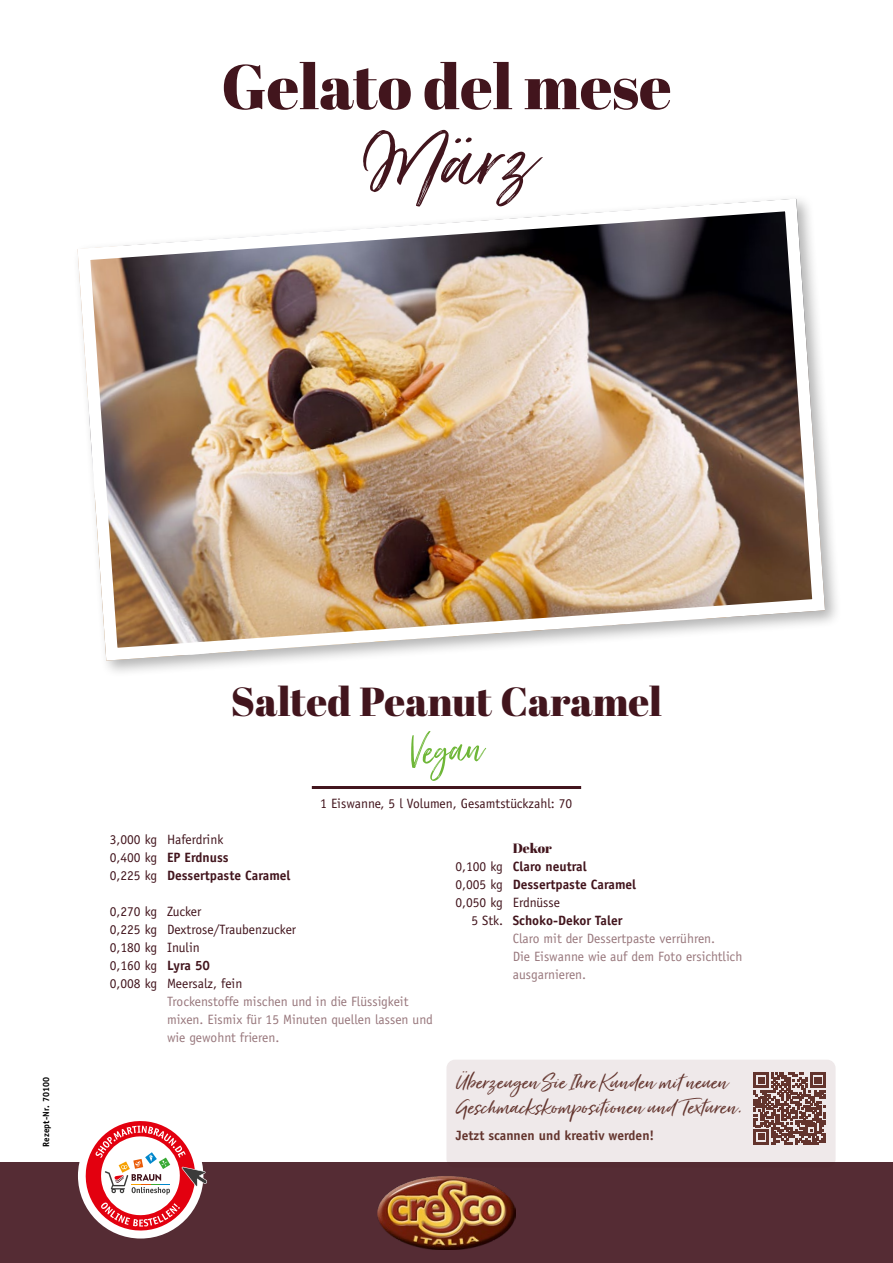
<style>
.page{position:relative;width:893px;height:1263px;background:#fff}
.page>*{position:absolute;margin:0;border:0;box-sizing:border-box;transform-origin:0 0}
.t1{font:96px "Just Lovely Slanted Wide";color:#42151d}
.t2{font:63px "Abril Fatface";color:#42151d}
.t3{font:51px "Just Lovely";color:#6eb637}
.t4{font:40.5px "Abril Fatface";color:#42151d}
.t5{font:25.5px/25.5px "Just Lovely Slanted Wide";color:#63342d}
.t6{font:13.5px/18px "Officina Sans Std";color:#42151d}
.t7{font:13.5px "Officina Sans Std";color:#98777c}
.t8{font:700 13.5px "Officina Sans Std";color:#42151d}
.t9{font:700 13.5px "Officina Sans Std";color:#63342d}
.t10{font:13.5px "Abril Fatface";color:#42151d}
.t11{font:700 9px "Officina Sans Std";letter-spacing:.02em;color:#000}
.s1{font-weight:700}
.s2{font-weight:400}
</style>
<div class="page">
<img style="left:77px;top:198px;width:754px;height:469px">
<div style="left:446px;top:1060px;width:390px;height:108px;background:#efe9ea;border-radius:9px"></div>
<div style="left:0;top:1162px;width:893px;height:101px;background:#552c34"></div>
<div style="left:78px;top:1113px;width:125px;height:125px;background:#fff;border-radius:50%"></div>
<svg style="left:82px;top:1121px;width:125px;height:113px"></svg>
<img style="left:378px;top:1176px;width:137px;height:74px">
<hr style="left:312px;top:786px;width:269px;height:3px;background:#42151d">
<svg style="left:754px;top:1073px;width:71px;height:71px"></svg>
<p class="t2" style="left:221px;top:43px;width:452px">Gelato del mese</p>
<p class="t1" style="left:355px;top:111px;width:174px;rotate:-4deg">März</p>
<p class="t11" style="left:40px;top:1147px;width:72px;rotate:-90deg">Rezept-Nr. 70100</p>
<p class="t4" style="left:231px;top:673px;width:432px">Salted Peanut Caramel</p>
<p class="t3" style="left:407px;top:721px;width:75px;rotate:-4deg">Vegan</p>
<p class="t6" style="left:320px;top:794px;width:254px">1 Eiswanne, 5 l Volumen, Gesamtstückzahl: 70</p>
<p class="t6" style="left:110px;top:830px;width:182px">3,000 kg Haferdrink<br>0,400 kg <span class="s1">EP Erdnuss<br></span>0,225 kg <span class="s1">Dessertpaste Caramel</span></p>
<p class="t6" style="left:110px;top:902px;width:93px">0,270 kg Zucker</p>
<p class="t6" style="left:110px;top:920px;width:188px">0,225 kg Dextrose/Traubenzucker</p>
<p class="t6" style="left:110px;top:938px;width:92px">0,180 kg Inulin</p>
<p class="t6" style="left:110px;top:956px;width:102px">0,160 kg <span class="s1">Lyra 50</span></p>
<p class="t6" style="left:110px;top:974px;width:134px">0,008 kg Meersalz, fein</p>
<p class="t7" style="left:167px;top:993px;width:243px">Trockenstoffe mischen und in die Flüssigkeit</p>
<p class="t7" style="left:167px;top:1011px;width:267px">mixen. Eismix für 15 Minuten quellen lassen und</p>
<p class="t7" style="left:167px;top:1029px;width:114px">wie gewohnt frieren.</p>
<p class="t10" style="left:513px;top:838px;width:41px">Dekor</p>
<p class="t8" style="left:455px;top:858px;width:133px"><span class="s2">0,100 kg</span> Claro neutral</p>
<p class="t8" style="left:455px;top:876px;width:182px"><span class="s2">0,005 kg</span> Dessertpaste Caramel</p>
<p class="t6" style="left:455px;top:893px;width:106px">0,050 kg Erdnüsse</p>
<p class="t8" style="left:471px;top:912px;width:153px"><span class="s2">5 Stk.</span> Schoko-Dekor Taler</p>
<p class="t7" style="left:513px;top:930px;width:204px">Claro mit der Dessertpaste verrühren.</p>
<p class="t7" style="left:513px;top:948px;width:231px">Die Eiswanne wie auf dem Foto ersichtlich</p>
<p class="t7" style="left:513px;top:966px;width:75px">ausgarnieren.</p>
<p class="t5" style="left:456px;top:1071px;width:288px">Überzeugen Sie Ihre Kunden mit neuen<br>Geschmackskompositionen und Texturen.</p>
<p class="t9" style="left:456px;top:1126px;width:200px">Jetzt scannen und kreativ werden!</p>
</div>
